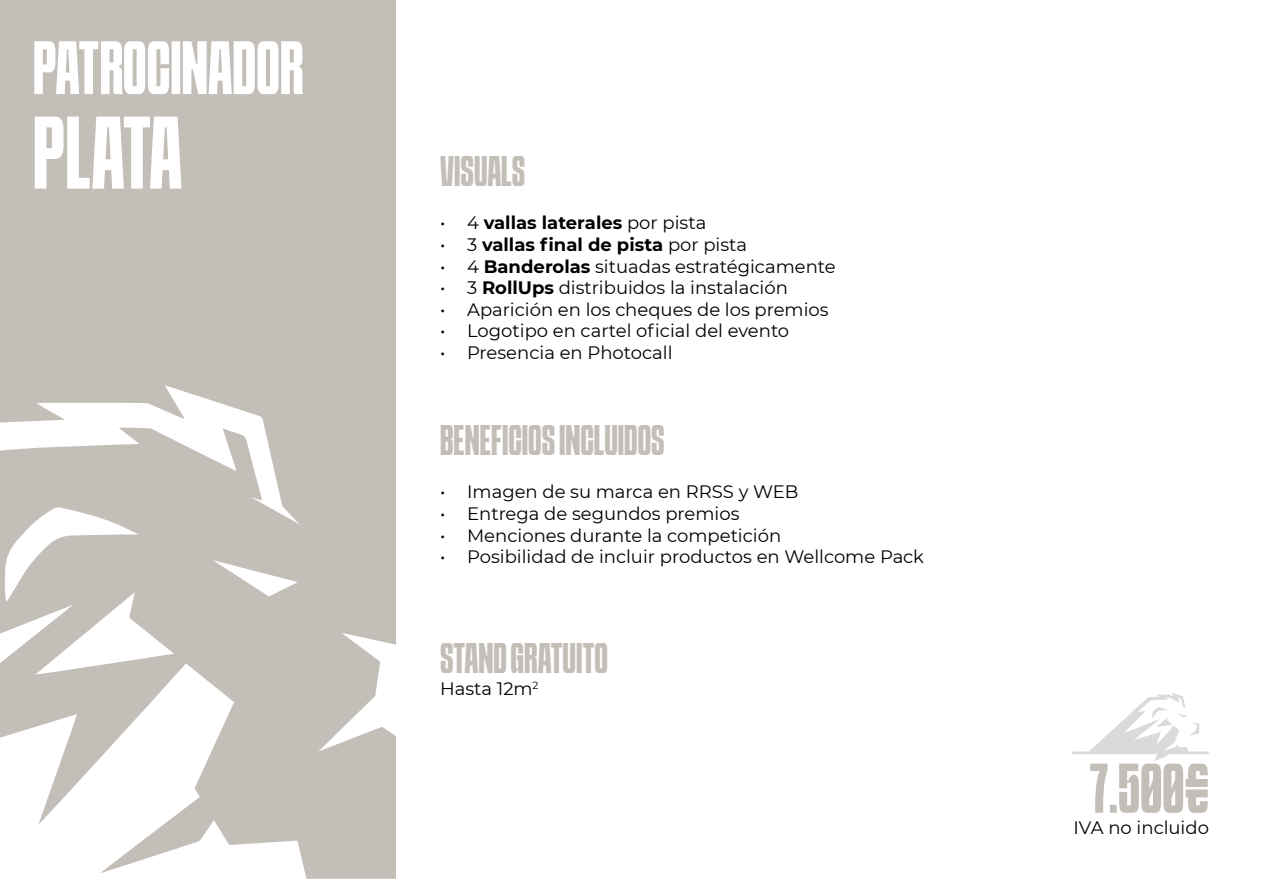
<style>
.page{position:relative;width:1263px;height:893px;background:#fff}
.page>*{position:absolute;margin:0;border:0;box-sizing:border-box;transform-origin:0 0}
.t1{font:condensed 90px "SCHABO";letter-spacing:-.015em;color:#fff}
.t2{font:condensed 66px "SCHABO";color:#fff}
.t3{font:condensed 61.5px "SCHABO";color:#c4beb9}
.t4{font:condensed 37.5px "SCHABO";color:#c4beb9}
.t5{font:18px "Montserrat";color:#000}
.t6{font:700 18px "Montserrat";color:#000}
.s1{font-weight:400}
.s2{font-weight:700}
</style>
<div class="page">
<div style="left:0;top:0;width:395px;height:893px;background:#c4beb9"></div>
<svg style="left:0;top:385px;width:396px;height:508px"></svg>
<svg style="left:1071px;top:693px;width:138px;height:68px"></svg>
<h2 class="t2" style="left:33px;top:28px;width:273px">PATROCINADOR</h2>
<h1 class="t1" style="left:33px;top:99px;width:151px">PLATA</h1>
<h3 class="t4" style="left:440px;top:149px;width:87px">VISUALS</h3>
<p class="t6" style="left:440px;top:210px;width:268px"><span class="s1">• 4</span> vallas laterales <span class="s1">por pista</span></p>
<p class="t6" style="left:440px;top:232px;width:309px"><span class="s1">• 3</span> vallas final de pista <span class="s1">por pista</span></p>
<p class="t5" style="left:440px;top:254px;width:397px">• 4 <span class="s2">Banderolas</span> situadas estratégicamente</p>
<p class="t5" style="left:440px;top:275px;width:349px">• 3 <span class="s2">RollUps</span> distribuidos la instalación</p>
<p class="t5" style="left:440px;top:297px;width:390px">• Aparición en los cheques de los premios</p>
<p class="t5" style="left:440px;top:319px;width:351px">• Logotipo en cartel oficial del evento</p>
<p class="t5" style="left:440px;top:340px;width:234px">• Presencia en Photocall</p>
<h3 class="t4" style="left:440px;top:418px;width:226px">BENEFICIOS INCLUIDOS</h3>
<p class="t5" style="left:440px;top:480px;width:360px">• Imagen de su marca en RRSS y WEB</p>
<p class="t5" style="left:440px;top:501px;width:301px">• Entrega de segundos premios</p>
<p class="t5" style="left:440px;top:523px;width:343px">• Menciones durante la competición</p>
<p class="t5" style="left:440px;top:544px;width:485px">• Posibilidad de incluir productos en Wellcome Pack</p>
<h3 class="t4" style="left:440px;top:635px;width:169px">STAND GRATUITO</h3>
<p class="t5" style="left:440px;top:676px;width:100px">Hasta 12m<sup>2</sup></p>
<h3 class="t3" style="left:1089px;top:751px;width:121px">7.500€</h3>
<p class="t5" style="left:1073px;top:816px;width:137px">IVA no incluido</p>
</div>
